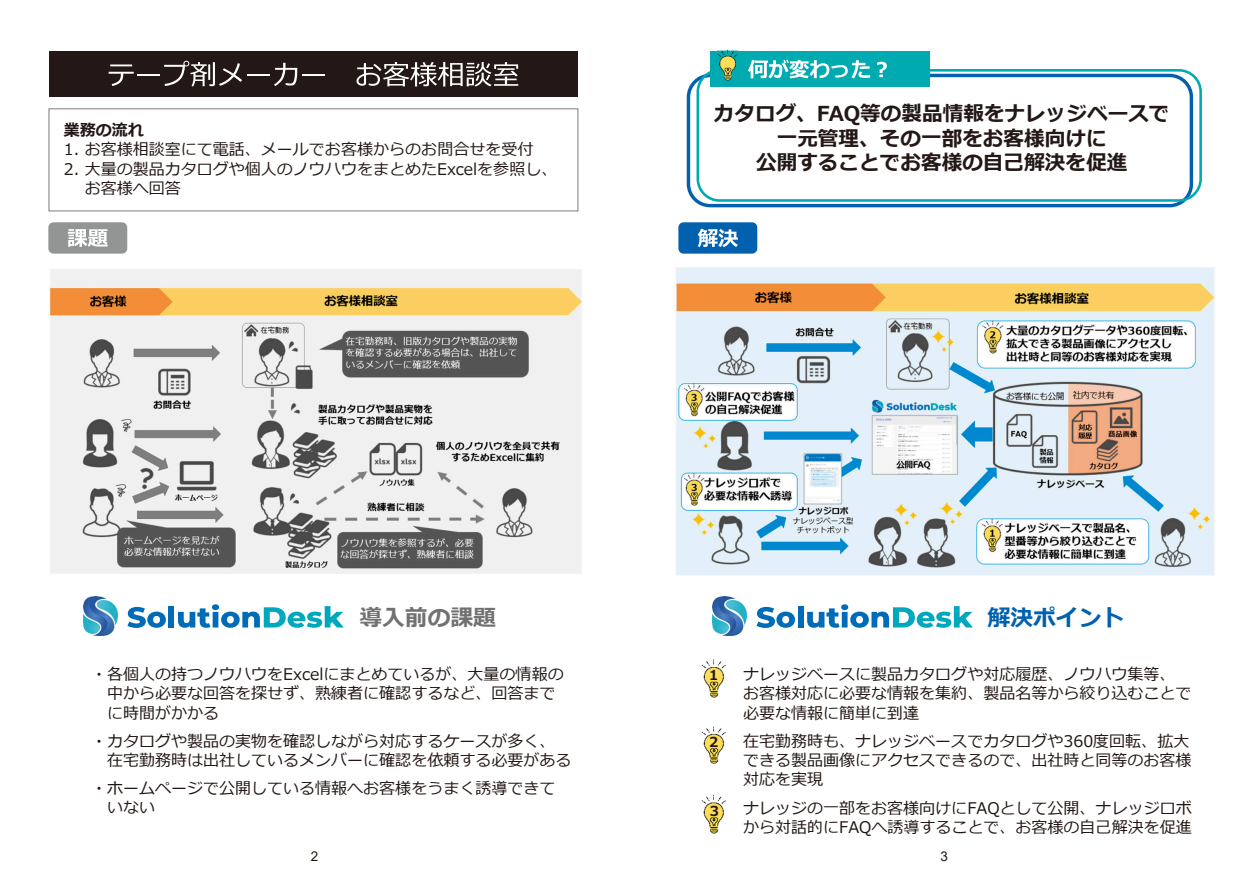
<style>
.page{position:relative;width:1259px;height:893px;background:#fff}
.page>*{position:absolute;margin:0;border:0;box-sizing:border-box;transform-origin:0 0}
.t1{font:700 22.8px "Meiryo";color:#717171}
.t2{font:700 22.8px "Meiryo";color:#0161ae}
.t3{font:700 20.55px/24.8px "Meiryo";color:#231815;text-align:center}
.t4{font:16.05px/19.2px "Meiryo";color:#231815}
.t5{font:700 16.05px "Meiryo";color:#231815}
.t6{font:700 13.8px "Meiryo";color:#231815}
.t7{font:13.5px "Arial";color:#211814}
</style>
<div class="page">
<div style="left:49px;top:51px;width:529px;height:46px;background:#231815"></div>
<svg style="left:109px;top:64px;width:25px;height:22px"></svg>
<hr style="left:137px;top:74px;width:23px;height:2px;background:#fff">
<svg style="left:164px;top:61px;width:78px;height:26px"></svg>
<hr style="left:247px;top:74px;width:23px;height:2px;background:#fff">
<svg style="left:274px;top:63px;width:23px;height:23px"></svg>
<hr style="left:302px;top:74px;width:23px;height:2px;background:#fff">
<svg style="left:356px;top:62px;width:162px;height:25px"></svg>
<div style="left:48px;top:108px;width:530px;height:103px;border:1px solid #7d7d7d"></div>
<img style="left:49px;top:269px;width:533px;height:305px">
<div style="left:687px;top:74px;width:506px;height:133px;border:3px solid #0161ae;border-radius:22px"></div>
<div style="left:696px;top:69px;width:506px;height:133px;border:3px solid #00aab1;border-radius:22px"></div>
<img style="left:701px;top:660px;width:24px;height:38px">
<img style="left:701px;top:726px;width:24px;height:38px">
<img style="left:701px;top:795px;width:24px;height:38px">
<div style="left:710px;top:51px;width:219px;height:36px;background:#00aab1"></div>
<svg style="left:748px;top:60px;width:122px;height:19px"></svg>
<svg style="left:877px;top:62px;width:10px;height:15px"></svg>
<img style="left:717px;top:49px;width:20px;height:32px">
<img style="left:676px;top:267px;width:539px;height:308px">
<svg style="left:127px;top:607px;width:39px;height:21px"></svg>
<div style="left:168px;top:606px;width:6px;height:21px;background:#006bb6"></div>
<svg style="left:178px;top:604px;width:166px;height:24px"></svg>
<img style="left:84px;top:596px;width:34px;height:39px">
<svg style="left:756px;top:607px;width:39px;height:21px"></svg>
<div style="left:797px;top:606px;width:6px;height:21px;background:#006bb6"></div>
<svg style="left:807px;top:604px;width:166px;height:24px"></svg>
<img style="left:713px;top:596px;width:34px;height:39px">
<div style="left:48px;top:222px;width:79px;height:32px;background:#939494;border-radius:5px"></div>
<svg style="left:68px;top:229px;width:40px;height:18px"></svg>
<div style="left:678px;top:222px;width:79px;height:32px;background:#0161ae;border-radius:5px"></div>
<svg style="left:697px;top:229px;width:41px;height:18px"></svg>
<p class="t5" style="left:64px;top:119px;width:82px">業務の流れ</p>
<p class="t4" style="left:64px;top:141px;width:471px">1. お客様相談室にて電話、メールでお客様からのお問合せを受付</p>
<p class="t4" style="left:85px;top:160px;width:474px;text-indent:-21px">2. 大量の製品カタログや個人のノウハウをまとめたExcelを参照し、お客様へ回答</p>
<p class="t3" style="left:714px;top:102px;width:457px">カタログ、FAQ等の製品情報をナレッジベースで一元管理、その一部をお客様向けに<br>公開することでお客様の自己解決を促進</p>
<h1 class="t1" style="left:359px;top:602px;width:138px">導入前の課題</h1>
<h1 class="t2" style="left:987px;top:602px;width:138px">解決ポイント</h1>
<p class="t4" style="left:107px;top:666px;width:458px;text-indent:-16px">・各個人の持つノウハウをExcelにまとめているが、大量の情報の中から必要な回答を探せず、熟練者に確認するなど、回答までに時間がかかる</p>
<p class="t4" style="left:107px;top:732px;width:466px;text-indent:-16px">・カタログや製品の実物を確認しながら対応するケースが多く、在宅勤務時は出社しているメンバーに確認を依頼する必要がある</p>
<p class="t4" style="left:107px;top:780px;width:450px;text-indent:-16px">・ホームページで公開している情報へお客様をうまく誘導できていない</p>
<p class="t4" style="left:743px;top:666px;width:450px">ナレッジベースに製品カタログや対応履歴、ノウハウ集等、お客様対応に必要な情報を集約、製品名等から絞り込むことで必要な情報に簡単に到達</p>
<p class="t4" style="left:743px;top:732px;width:450px">在宅勤務時も、ナレッジベースでカタログや360度回転、拡大できる製品画像にアクセスできるので、出社時と同等のお客様対応を実現</p>
<p class="t4" style="left:743px;top:799px;width:450px">ナレッジの一部をお客様向けにFAQとして公開、ナレッジロボから対話的にFAQへ誘導することで、お客様の自己解決を促進</p>
<p class="t6" style="left:707px;top:665px;width:15px">１</p>
<p class="t6" style="left:709px;top:732px;width:11px">2</p>
<p class="t6" style="left:710px;top:801px;width:11px">3</p>
<p class="t7" style="left:311px;top:847px;width:9px">2</p>
<p class="t7" style="left:940px;top:847px;width:9px">3</p>
</div>
